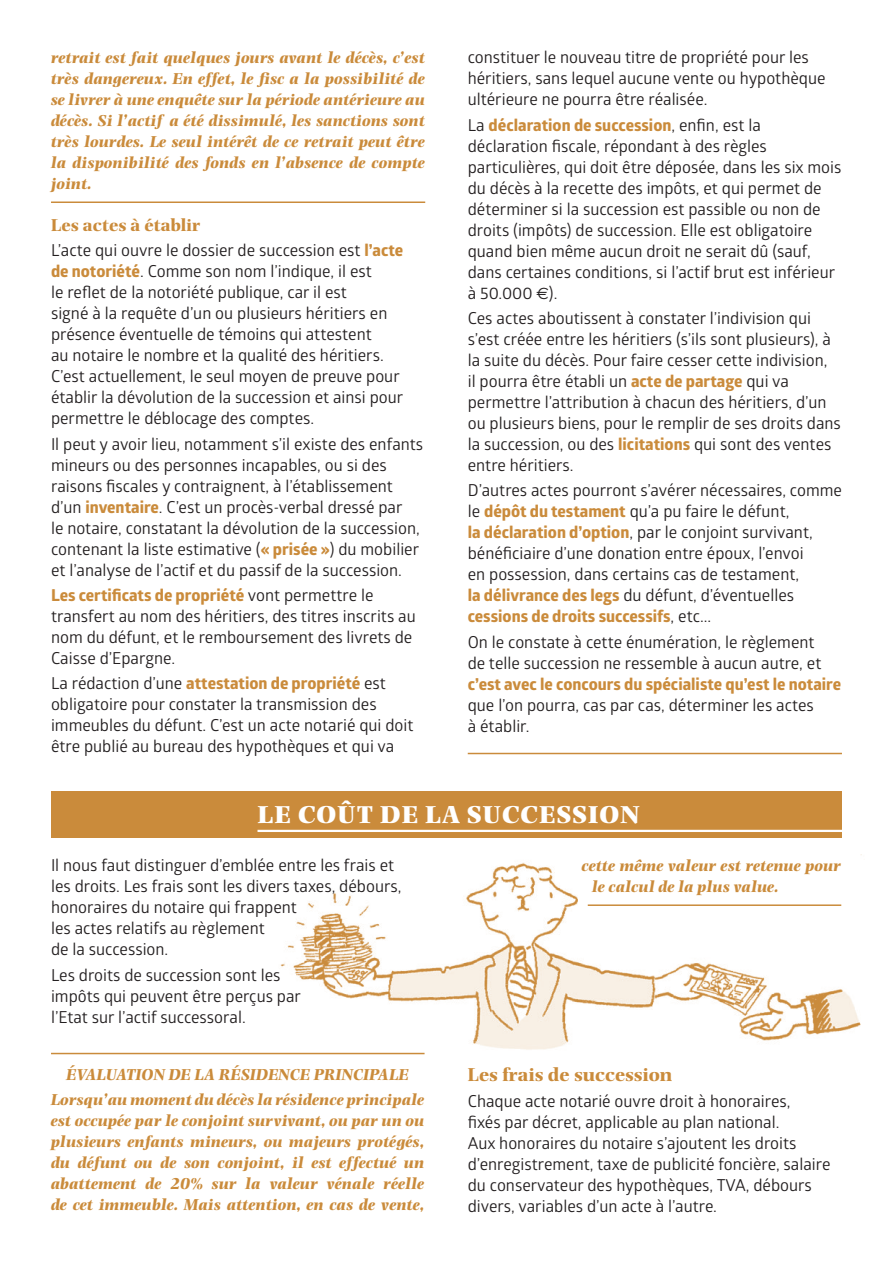
<style>
.page{position:relative;width:893px;height:1263px;background:#fff}
.page>*{position:absolute;margin:0;border:0;box-sizing:border-box;transform-origin:0 0}
.t1{font:800 25.5px "Photina MT Std";letter-spacing:.02em;color:#fff}
.t2{font:700 19.5px "Photina MT Std";color:#ca8b3b}
.t3{font:700 18px "Photina MT Std";color:#ca8b3b}
.t4{font:16.5px/21px "Glober";color:#231f20}
.t5{font:italic 700 16.5px/21px "Photina MT Std";color:#ca8b3b;text-align:justify}
.t6{font:700 16.5px "Globerx";color:#ca8b3b}
.s1{font-family:"Globerx";font-weight:700;color:#ca8b3b}
.s2{font-family:"Glober";font-weight:400;color:#231f20}
.s3{font-family:"Euro Sans"}
</style>
<div class="page">
<img style="left:279px;top:854px;width:583px;height:199px">
<hr style="left:51px;top:201px;width:374px;height:2px;background:#ca8b3b">
<hr style="left:468px;top:753px;width:374px;height:1px;background:#ca8b3b">
<hr style="left:588px;top:904px;width:253px;height:2px;background:#ca8b3b">
<hr style="left:51px;top:1053px;width:374px;height:1px;background:#ca8b3b">
<div style="left:51px;top:791px;width:791px;height:47px;background:#ca8b3b"></div>
<hr style="left:257px;top:830px;width:595px;height:2px;background:#fff">
<p class="t5" style="left:51px;top:47px;width:376px">retrait est fait quelques jours avant le décès, c’est très dangereux. En effet, le fisc a la possibilité de se livrer à une enquête sur la période antérieure au décès. Si l’actif a été dissimulé, les sanctions sont très lourdes. Le seul intérêt de ce retrait peut être la disponibilité des fonds en l’absence de compte joint.</p>
<p class="t3" style="left:51px;top:215px;width:151px">Les actes à établir</p>
<p class="t4" style="left:51px;top:239px;width:354px">L’acte qui ouvre le dossier de succession est <span class="s1">l’acte de notoriété</span>. Comme son nom l’indique, il est<br>le reflet de la notoriété publique, car il est<br>signé à la requête d’un ou plusieurs héritiers en présence éventuelle de témoins qui attestent<br>au notaire le nombre et la qualité des héritiers.<br>C’est actuellement, le seul moyen de preuve pour établir la dévolution de la succession et ainsi pour permettre le déblocage des comptes.</p>
<p class="t4" style="left:51px;top:432px;width:374px">Il peut y avoir lieu, notamment s’il existe des enfants mineurs ou des personnes incapables, ou si des raisons fiscales y contraignent, à l’établissement d’un <span class="s1">inventaire</span>. C’est un procès-verbal dressé par<br>le notaire, constatant la dévolution de la succession, contenant la liste estimative (<span class="s1">« prisée »</span>) du mobilier et l’analyse de l’actif et du passif de la succession.</p>
<p class="t6" style="left:51px;top:583px;width:324px">Les certificats de propriété <span class="s2">vont permettre le</span></p>
<p class="t4" style="left:51px;top:605px;width:366px">transfert au nom des héritiers, des titres inscrits au nom du défunt, et le remboursement des livrets de<br>Caisse d’Epargne.</p>
<p class="t6" style="left:51px;top:671px;width:336px"><span class="s2">La rédaction d’une</span> attestation de propriété <span class="s2">est</span></p>
<p class="t4" style="left:51px;top:693px;width:364px">obligatoire pour constater la transmission des immeubles du défunt. C’est un acte notarié qui doit être publié au bureau des hypothèques et qui va</p>
<p class="t4" style="left:468px;top:46px;width:359px">constituer le nouveau titre de propriété pour les héritiers, sans lequel aucune vente ou hypothèque ultérieure ne pourra être réalisée.</p>
<p class="t6" style="left:468px;top:113px;width:295px"><span class="s2">La</span> déclaration de succession<span class="s2">, enfin, est la</span></p>
<p class="t4" style="left:468px;top:135px;width:375px">déclaration fiscale, répondant à des règles particulières, qui doit être déposée, dans les six mois du décès à la recette des impôts, et qui permet de déterminer si la succession est passible ou non de droits (impôts) de succession. Elle est obligatoire quand bien même aucun droit ne serait dû (sauf, dans certaines conditions, si l’actif brut est inférieur à 50.000 <span class="s3">h</span>).</p>
<p class="t4" style="left:468px;top:307px;width:375px">Ces actes aboutissent à constater l’indivision qui s’est créée entre les héritiers (s’ils sont plusieurs), à la suite du décès. Pour faire cesser cette indivision,<br>il pourra être établi un <span class="s1">acte de partage</span> qui va permettre l’attribution à chacun des héritiers, d’un ou plusieurs biens, pour le remplir de ses droits dans la succession, ou des <span class="s1">licitations</span> qui sont des ventes entre héritiers.</p>
<p class="t4" style="left:468px;top:479px;width:376px">D’autres actes pourront s’avérer nécessaires, comme le <span class="s1">dépôt du testament</span> qu’a pu faire le défunt,<br><span class="s1">la déclaration d’option</span>, par le conjoint survivant, bénéficiaire d’une donation entre époux, l’envoi<br>en possession, dans certains cas de testament,<br><span class="s1">la délivrance des legs</span> du défunt, d’éventuelles</p>
<p class="t6" style="left:468px;top:604px;width:245px">cessions de droits successifs<span class="s2">, etc...</span></p>
<p class="t4" style="left:468px;top:630px;width:355px">On le constate à cette énumération, le règlement de telle succession ne ressemble à aucun autre, et</p>
<p class="t6" style="left:468px;top:672px;width:375px">c’est avec le concours du spécialiste qu’est le notaire</p>
<p class="t4" style="left:468px;top:693px;width:348px">que l’on pourra, cas par cas, déterminer les actes à établir.</p>
<h1 class="t1" style="left:257px;top:799px;width:384px">LE COÛT DE LA SUCCESSION</h1>
<p class="t4" style="left:51px;top:854px;width:352px">Il nous faut distinguer d’emblée entre les frais et les droits. Les frais sont les divers taxes, débours, honoraires du notaire qui frappent<br>les actes relatifs au règlement<br>de la succession.</p>
<p class="t4" style="left:51px;top:963px;width:252px">Les droits de succession sont les impôts qui peuvent être perçus par l’Etat sur l’actif successoral.</p>
<p class="t5" style="left:51px;top:1061px;width:375px;line-height:25.2px;text-align:center">ÉVALUATION DE LA RÉSIDENCE PRINCIPALE<br>Lorsqu’au moment du décès la résidence principale</p>
<p class="t5" style="left:51px;top:1110px;width:375px">est occupée par le conjoint survivant, ou par un ou plusieurs enfants mineurs, ou majeurs protégés, du défunt ou de son conjoint, il est effectué un abattement de 20% sur la valeur vénale réelle de cet immeuble. Mais attention, en cas de vente,</p>
<p class="t5" style="left:592px;top:854px;width:251px;text-indent:-10px">cette même valeur est retenue pour le calcul de la plus value.</p>
<p class="t2" style="left:468px;top:1063px;width:206px">Les frais de succession</p>
<p class="t4" style="left:468px;top:1089px;width:364px">Chaque acte notarié ouvre droit à honoraires,<br>fixés par décret, applicable au plan national.<br>Aux honoraires du notaire s’ajoutent les droits d’enregistrement, taxe de publicité foncière, salaire du conservateur des hypothèques, TVA, débours divers, variables d’un acte à l’autre.</p>
</div>
